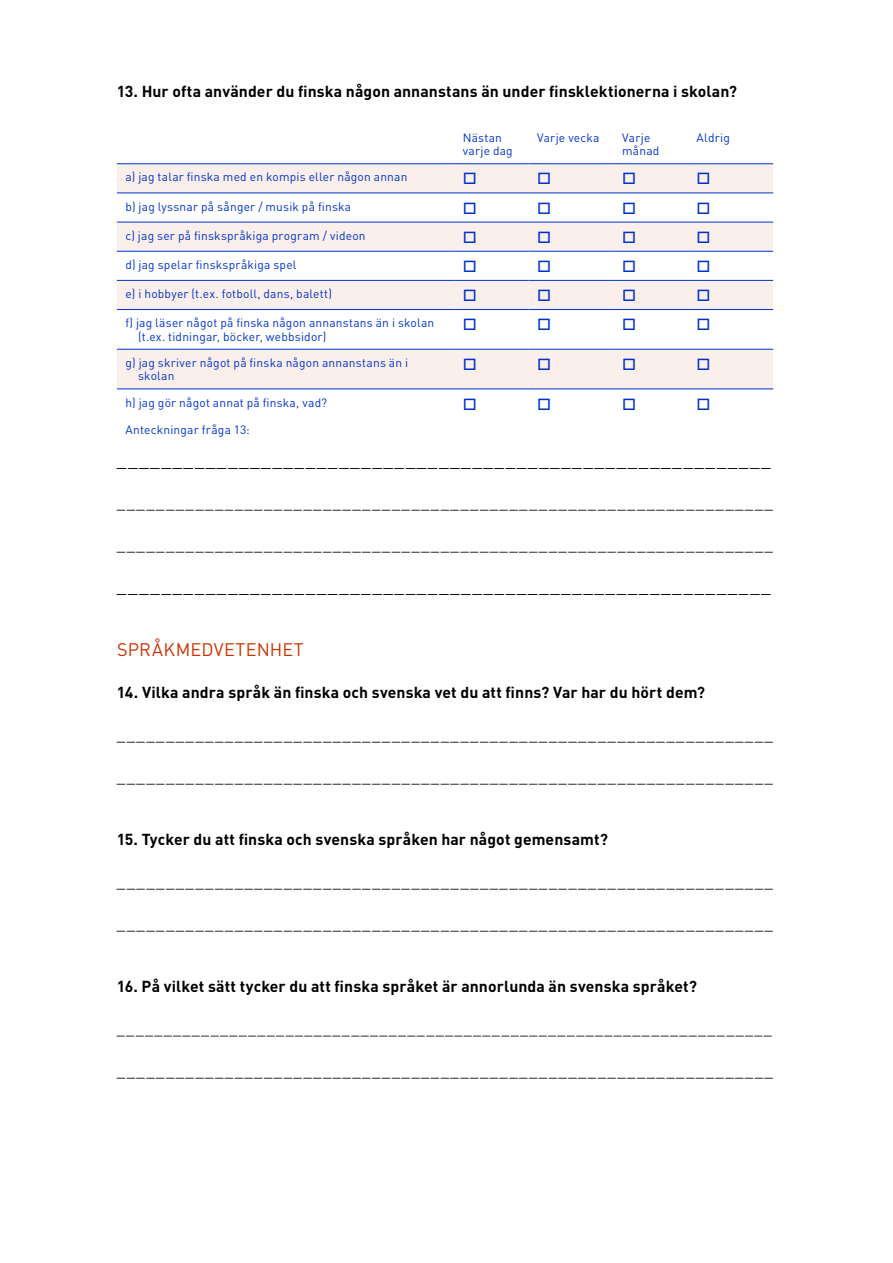
<style>
.page{position:relative;width:893px;height:1263px;background:#fff}
.page>*{position:absolute;margin:0;border:0;box-sizing:border-box;transform-origin:0 0}
.taulukko_Leipis{font:18px "DIN Pro";color:#000}
.Otsikko_4-taso{font:18px "DIN Pro";letter-spacing:.015em;color:#c30}
.taulukko_Leipis-2{font:15.75px "DIN Pro";color:#000}
.leipis_bold_otsikko{font:700 15.75px "DIN Pro";letter-spacing:.005em;color:#000}
.leipis{font:15.75px "DIN Pro";color:#000}
.leipis-2{font:15px "DIN Pro";color:#000}
.taulukko_leipis_1{font:12px/13.5px "DIN Pro";letter-spacing:.015em;color:#03c}
.taulukko_Leipis-3{font:12px/13.5px "DIN Pro";letter-spacing:.015em;color:#03c}
</style>
<div class="page">
<svg style="left:117px;top:164px;width:656px;height:225px;fill:#fbefeb"></svg>
<hr style="left:117px;top:163px;width:337px;height:1px;background:#03c">
<hr style="left:454px;top:163px;width:75px;height:1px;background:#03c">
<hr style="left:529px;top:163px;width:85px;height:1px;background:#03c">
<hr style="left:614px;top:163px;width:74px;height:1px;background:#03c">
<hr style="left:688px;top:163px;width:85px;height:1px;background:#03c">
<hr style="left:117px;top:193px;width:337px;height:1px;background:#03c">
<hr style="left:454px;top:193px;width:75px;height:1px;background:#03c">
<hr style="left:529px;top:193px;width:85px;height:1px;background:#03c">
<hr style="left:614px;top:193px;width:74px;height:1px;background:#03c">
<hr style="left:688px;top:193px;width:85px;height:1px;background:#03c">
<hr style="left:117px;top:222px;width:337px;height:1px;background:#03c">
<hr style="left:454px;top:222px;width:75px;height:1px;background:#03c">
<hr style="left:529px;top:222px;width:85px;height:1px;background:#03c">
<hr style="left:614px;top:222px;width:74px;height:1px;background:#03c">
<hr style="left:688px;top:222px;width:85px;height:1px;background:#03c">
<hr style="left:117px;top:251px;width:337px;height:1px;background:#03c">
<hr style="left:454px;top:251px;width:75px;height:1px;background:#03c">
<hr style="left:529px;top:251px;width:85px;height:1px;background:#03c">
<hr style="left:614px;top:251px;width:74px;height:1px;background:#03c">
<hr style="left:688px;top:251px;width:85px;height:1px;background:#03c">
<hr style="left:117px;top:280px;width:337px;height:1px;background:#03c">
<hr style="left:454px;top:280px;width:75px;height:1px;background:#03c">
<hr style="left:529px;top:280px;width:85px;height:1px;background:#03c">
<hr style="left:614px;top:280px;width:74px;height:1px;background:#03c">
<hr style="left:688px;top:280px;width:85px;height:1px;background:#03c">
<hr style="left:117px;top:309px;width:337px;height:1px;background:#03c">
<hr style="left:454px;top:309px;width:75px;height:1px;background:#03c">
<hr style="left:529px;top:309px;width:85px;height:1px;background:#03c">
<hr style="left:614px;top:309px;width:74px;height:1px;background:#03c">
<hr style="left:688px;top:309px;width:85px;height:1px;background:#03c">
<hr style="left:117px;top:349px;width:337px;height:1px;background:#03c">
<hr style="left:454px;top:349px;width:75px;height:1px;background:#03c">
<hr style="left:529px;top:349px;width:85px;height:1px;background:#03c">
<hr style="left:614px;top:349px;width:74px;height:1px;background:#03c">
<hr style="left:688px;top:349px;width:85px;height:1px;background:#03c">
<hr style="left:117px;top:389px;width:337px;height:1px;background:#03c">
<hr style="left:454px;top:389px;width:75px;height:1px;background:#03c">
<hr style="left:529px;top:389px;width:85px;height:1px;background:#03c">
<hr style="left:614px;top:389px;width:74px;height:1px;background:#03c">
<hr style="left:688px;top:389px;width:85px;height:1px;background:#03c">
<svg style="left:464px;top:173px;width:11px;height:11px"></svg>
<svg style="left:538px;top:173px;width:12px;height:11px"></svg>
<svg style="left:623px;top:173px;width:12px;height:11px"></svg>
<svg style="left:698px;top:173px;width:11px;height:11px"></svg>
<svg style="left:464px;top:202px;width:11px;height:12px"></svg>
<svg style="left:538px;top:202px;width:12px;height:12px"></svg>
<svg style="left:623px;top:202px;width:12px;height:12px"></svg>
<svg style="left:698px;top:202px;width:11px;height:12px"></svg>
<svg style="left:464px;top:231px;width:11px;height:12px"></svg>
<svg style="left:538px;top:231px;width:12px;height:12px"></svg>
<svg style="left:623px;top:231px;width:12px;height:12px"></svg>
<svg style="left:698px;top:231px;width:11px;height:12px"></svg>
<svg style="left:464px;top:260px;width:11px;height:12px"></svg>
<svg style="left:538px;top:260px;width:12px;height:12px"></svg>
<svg style="left:623px;top:260px;width:12px;height:12px"></svg>
<svg style="left:698px;top:260px;width:11px;height:12px"></svg>
<svg style="left:464px;top:289px;width:11px;height:12px"></svg>
<svg style="left:538px;top:289px;width:12px;height:12px"></svg>
<svg style="left:623px;top:289px;width:12px;height:12px"></svg>
<svg style="left:698px;top:289px;width:11px;height:12px"></svg>
<svg style="left:464px;top:319px;width:11px;height:11px"></svg>
<svg style="left:538px;top:319px;width:12px;height:11px"></svg>
<svg style="left:623px;top:319px;width:12px;height:11px"></svg>
<svg style="left:698px;top:319px;width:11px;height:11px"></svg>
<svg style="left:464px;top:358px;width:11px;height:12px"></svg>
<svg style="left:538px;top:358px;width:12px;height:12px"></svg>
<svg style="left:623px;top:358px;width:12px;height:12px"></svg>
<svg style="left:698px;top:358px;width:11px;height:12px"></svg>
<p class="leipis_bold_otsikko" style="left:117px;top:81px;width:622px">13. Hur ofta använder du finska någon annanstans än under finsklektionerna i skolan?</p>
<p class="taulukko_Leipis-3" style="left:463px;top:130px;width:52px">Nästan varje dag</p>
<p class="taulukko_Leipis-3" style="left:537px;top:130px;width:64px">Varje vecka</p>
<p class="taulukko_Leipis-3" style="left:622px;top:130px;width:39px">Varje månad</p>
<p class="taulukko_Leipis-3" style="left:697px;top:130px;width:35px">Aldrig</p>
<p class="taulukko_leipis_1" style="left:125px;top:170px;width:283px">a) jag talar finska med en kompis eller någon annan</p>
<p class="taulukko_leipis_1" style="left:125px;top:199px;width:227px">b) jag lyssnar på sånger / musik på finska</p>
<p class="taulukko_leipis_1" style="left:125px;top:228px;width:242px">c) jag ser på finskspråkiga program / videon</p>
<p class="taulukko_leipis_1" style="left:125px;top:257px;width:173px">d) jag spelar finskspråkiga spel</p>
<p class="taulukko_leipis_1" style="left:125px;top:286px;width:208px">e) i hobbyer (t.ex. fotboll, dans, balett)</p>
<p class="taulukko_leipis_1" style="left:138px;top:316px;width:298px;text-indent:-13px">f) jag läser något på finska någon annanstans än i skolan (t.ex. tidningar, böcker, webbsidor)</p>
<p class="taulukko_leipis_1" style="left:138px;top:355px;width:271px;text-indent:-13px">g) jag skriver något på finska någon annanstans än i skolan</p>
<p class="taulukko_leipis_1" style="left:125px;top:395px;width:203px">h) jag gör något annat på finska, vad?</p>
<p class="taulukko_leipis_1" style="left:125px;top:422px;width:126px">Anteckningar fråga 13:</p>
<p class="taulukko_Leipis" style="left:117px;top:447px;width:655px">___________________________________________________________</p>
<p class="taulukko_Leipis-2" style="left:117px;top:491px;width:658px">___________________________________________________________________</p>
<p class="taulukko_Leipis-2" style="left:117px;top:533px;width:658px">___________________________________________________________________</p>
<p class="taulukko_Leipis" style="left:117px;top:573px;width:655px">___________________________________________________________</p>
<h5 class="Otsikko_4-taso" style="left:117px;top:637px;width:188px">SPRÅKMEDVETENHET</h5>
<p class="leipis_bold_otsikko" style="left:117px;top:682px;width:590px">14. Vilka andra språk än finska och svenska vet du att finns? Var har du hört dem?</p>
<p class="leipis" style="left:117px;top:724px;width:658px">___________________________________________________________________</p>
<p class="taulukko_Leipis-2" style="left:117px;top:766px;width:658px">___________________________________________________________________</p>
<p class="leipis_bold_otsikko" style="left:117px;top:829px;width:493px">15. Tycker du att finska och svenska språken har något gemensamt?</p>
<p class="leipis" style="left:117px;top:871px;width:658px">___________________________________________________________________</p>
<p class="taulukko_Leipis-2" style="left:117px;top:913px;width:658px">___________________________________________________________________</p>
<p class="leipis_bold_otsikko" style="left:117px;top:976px;width:581px">16. På vilket sätt tycker du att finska språket är annorlunda än svenska språket?</p>
<p class="leipis-2" style="left:117px;top:1018px;width:656px">______________________________________________________________________</p>
<p class="taulukko_Leipis-2" style="left:117px;top:1060px;width:658px">___________________________________________________________________</p>
</div>
